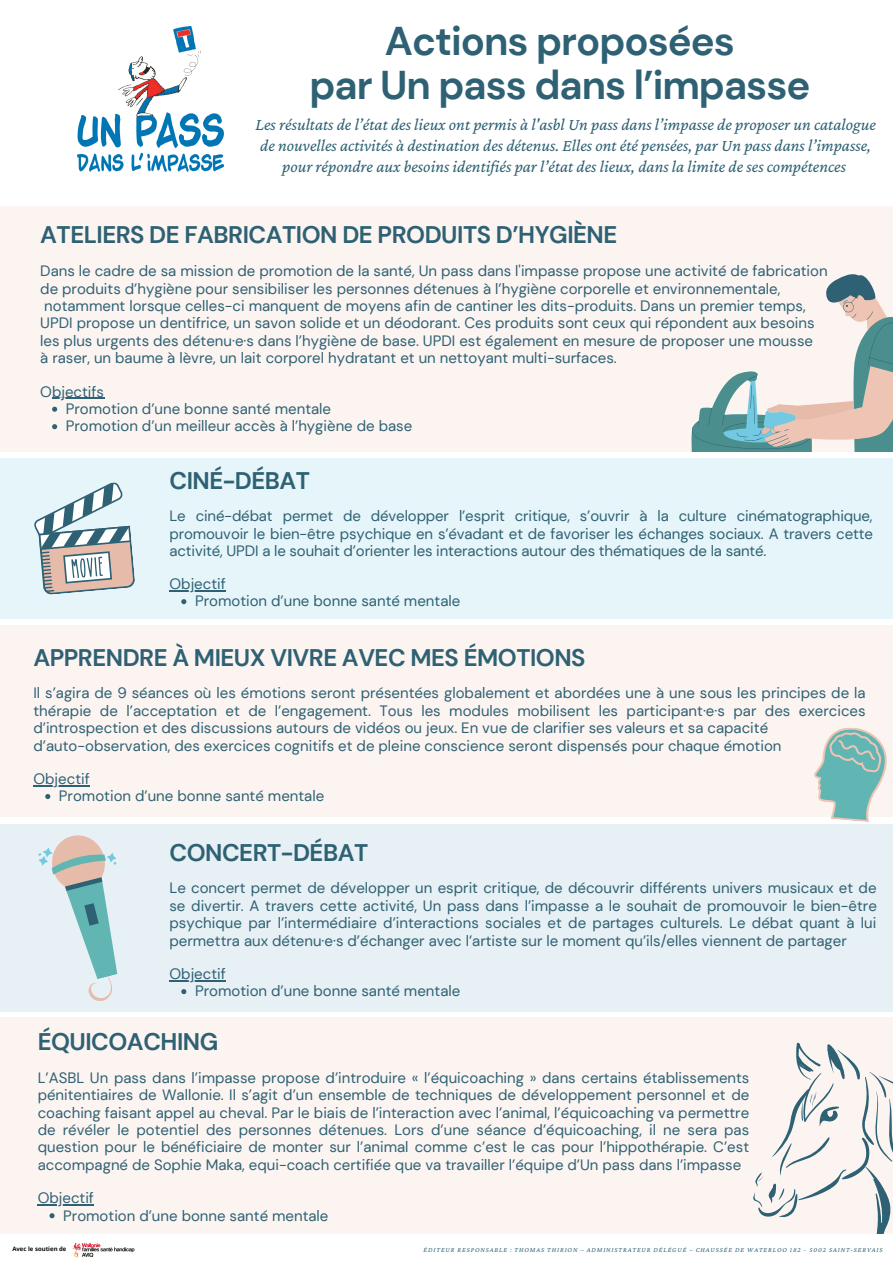
<style>
.page{position:relative;width:893px;height:1263px;background:#fff}
.page>*{position:absolute;margin:0;border:0;box-sizing:border-box;transform-origin:0 0}
.t1{font:700 40.12px "DM Sans";letter-spacing:-.025em;color:#2e6173}
.t2{font:700 24px "DM Sans";letter-spacing:-.02em;color:#2e6173}
.t3{font:italic 17.25px/20.9px "Crimson Pro";color:#2e6173;text-align:center}
.t4{font:15px/17.5px "DM Sans";color:#2e6173;text-align:justify}
.t5{font:italic 6.75px "Crimson Pro";letter-spacing:.13em;color:#2e6173}
.t6{font:700 6px "Open Sans";color:#0b0b0e}
</style>
<div class="page">
<div style="left:0;top:206px;width:893px;height:246px;background:#fcf4f1"></div>
<img style="left:78px;top:27px;width:145px;height:145px">
<img style="left:72px;top:1243px;width:63px;height:16px">
<svg style="left:52px;top:407px;width:5px;height:5px"></svg>
<svg style="left:52px;top:424px;width:5px;height:5px"></svg>
<hr style="left:52px;top:398px;width:52px;height:1px;background:#2e6173">
<svg style="left:691px;top:274px;width:202px;height:178px"></svg>
<div style="left:0;top:625px;width:893px;height:192px;background:#fcf4f1"></div>
<svg style="left:814px;top:728px;width:73px;height:94px"></svg>
<div style="left:0;top:824px;width:893px;height:188px;background:#e7f0f4"></div>
<svg style="left:38px;top:835px;width:80px;height:166px"></svg>
<div style="left:0;top:1017px;width:893px;height:216px;background:#fcf4f1"></div>
<svg style="left:753px;top:1042px;width:140px;height:191px"></svg>
<div style="left:0;top:458px;width:893px;height:160px;background:#e6f5f9"></div>
<svg style="left:34px;top:482px;width:101px;height:113px"></svg>
<svg style="left:45px;top:794px;width:5px;height:5px"></svg>
<hr style="left:33px;top:785px;width:57px;height:1px;background:#2e6173">
<svg style="left:181px;top:989px;width:5px;height:5px"></svg>
<hr style="left:169px;top:980px;width:57px;height:1px;background:#2e6173">
<svg style="left:49px;top:1213px;width:6px;height:5px"></svg>
<hr style="left:38px;top:1204px;width:56px;height:1px;background:#2e6173">
<svg style="left:181px;top:599px;width:5px;height:5px"></svg>
<hr style="left:169px;top:590px;width:57px;height:1px;background:#2e6173">
<p class="t1" style="left:385px;top:15px;width:351px">Actions proposées</p>
<p class="t1" style="left:309px;top:59px;width:502px">par Un pass dans l’impasse</p>
<p class="t3" style="left:255px;top:114px;width:622px">Les résultats de l’état des lieux ont permis à l'asbl Un pass dans l’impasse de proposer un catalogue de nouvelles activités à destination des détenus. Elles ont été pensées, par Un pass dans l’impasse, pour répondre aux besoins identifiés par l’état des lieux, dans la limite de ses compétences</p>
<p class="t2" style="left:40px;top:220px;width:578px">ATELIERS DE FABRICATION DE PRODUITS D’HYGIÈNE</p>
<p class="t4" style="left:40px;top:262px;width:789px">Dans le cadre de sa mission de promotion de la santé, Un pass dans l'impasse propose une activité de fabrication</p>
<p class="t4" style="left:40px;top:280px;width:741px">de produits d’hygiène pour sensibiliser les personnes détenues à l’hygiène corporelle et environnementale,</p>
<p class="t4" style="left:44px;top:297px;width:763px">notamment lorsque celles-ci manquent de moyens afin de cantiner les dits-produits. Dans un premier temps,</p>
<p class="t4" style="left:40px;top:315px;width:776px">UPDI propose un dentifrice, un savon solide et un déodorant. Ces produits sont ceux qui répondent aux besoins</p>
<p class="t4" style="left:40px;top:332px;width:774px">les plus urgents des détenu·e·s dans l’hygiène de base. UPDI est également en mesure de proposer une mousse</p>
<p class="t4" style="left:40px;top:349px;width:578px">à raser, un baume à lèvre, un lait corporel hydratant et un nettoyant multi-surfaces.</p>
<p class="t4" style="left:40px;top:383px;width:65px">Objectifs</p>
<p class="t4" style="left:66px;top:400px;width:267px">Promotion d’une bonne santé mentale</p>
<p class="t4" style="left:66px;top:418px;width:348px">Promotion d’un meilleur accès à l’hygiène de base</p>
<p class="t2" style="left:169px;top:465px;width:142px">CINÉ-DÉBAT</p>
<p class="t4" style="left:169px;top:508px;width:705px">Le ciné-débat permet de développer l’esprit critique, s’ouvrir à la culture cinématographique, promouvoir le bien-être psychique en s’évadant et de favoriser les échanges sociaux. A travers cette activité, UPDI a le souhait d’orienter les interactions autour des thématiques de la santé.</p>
<p class="t4" style="left:169px;top:575px;width:58px">Objectif</p>
<p class="t4" style="left:195px;top:592px;width:267px">Promotion d’une bonne santé mentale</p>
<p class="t2" style="left:33px;top:642px;width:553px">APPRENDRE À MIEUX VIVRE AVEC MES ÉMOTIONS</p>
<p class="t4" style="left:33px;top:684px;width:833px">Il s’agira de 9 séances où les émotions seront présentées globalement et abordées une à une sous les principes de la thérapie de l’acceptation et de l’engagement. Tous les modules mobilisent les participant·e·s par des exercices d’introspection et des discussions autours de vidéos ou jeux. En vue de clarifier ses valeurs et sa capacité</p>
<p class="t4" style="left:33px;top:737px;width:749px">d’auto-observation, des exercices cognitifs et de pleine conscience seront dispensés pour chaque émotion</p>
<p class="t4" style="left:33px;top:770px;width:58px">Objectif</p>
<p class="t4" style="left:59px;top:787px;width:267px">Promotion d’une bonne santé mentale</p>
<p class="t2" style="left:169px;top:837px;width:200px">CONCERT-DÉBAT</p>
<p class="t4" style="left:169px;top:879px;width:709px">Le concert permet de développer un esprit critique, de découvrir différents univers musicaux et de se divertir. A travers cette activité, Un pass dans l’impasse a le souhait de promouvoir le bien-être psychique par l’intermédiaire d’interactions sociales et de partages culturels. Le débat quant à lui permettra aux détenu·e·s d’échanger avec l’artiste sur le moment qu’ils/elles viennent de partager</p>
<p class="t4" style="left:169px;top:965px;width:58px">Objectif</p>
<p class="t4" style="left:195px;top:982px;width:267px">Promotion d’une bonne santé mentale</p>
<p class="t2" style="left:38px;top:1026px;width:182px">ÉQUICOACHING</p>
<p class="t4" style="left:38px;top:1069px;width:713px">L’ASBL Un pass dans l’impasse propose d’introduire « l’équicoaching » dans certains établissements pénitentiaires de Wallonie. Il s’agit d’un ensemble de techniques de développement personnel et de coaching faisant appel au cheval. Par le biais de l’interaction avec l’animal, l’équicoaching va permettre de révéler le potentiel des personnes détenues. Lors d’une séance d’équicoaching, il ne sera pas question pour le bénéficiaire de monter sur l’animal comme c’est le cas pour l’hippothérapie. C’est accompagné de Sophie Maka, equi-coach certifiée que va travailler l’équipe d’Un pass dans l’impasse</p>
<p class="t4" style="left:38px;top:1189px;width:58px">Objectif</p>
<p class="t4" style="left:63px;top:1206px;width:267px">Promotion d’une bonne santé mentale</p>
<p class="t6" style="left:12px;top:1245px;width:56px">Avec le soutien de</p>
<p class="t5" style="left:423px;top:1245px;width:460px">ÉDITEUR RESPONSABLE : THOMAS THIRION – ADMINISTRATEUR DÉLÉGUÉ – CHAUSSÉE DE WATERLOO 182 - 5002 SAINT-SERVAIS</p>
</div>
